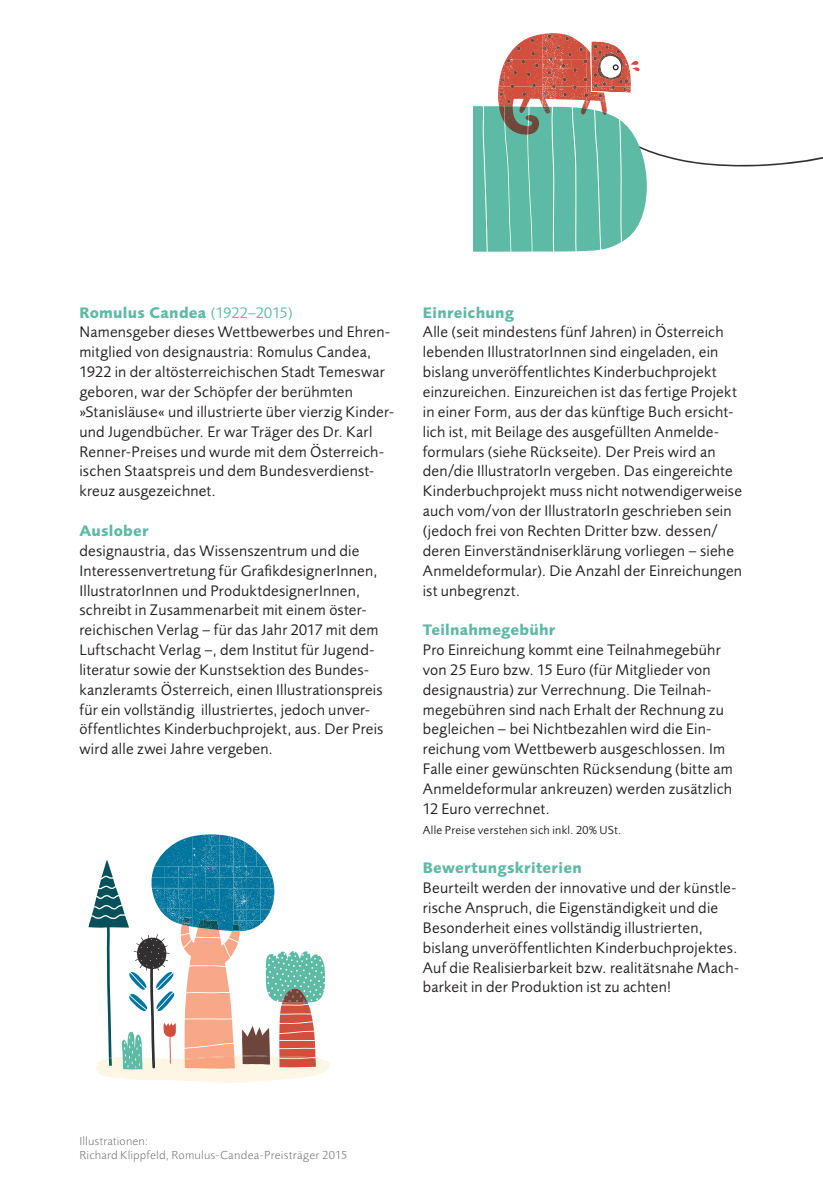
<style>
.page{position:relative;width:823px;height:1191px;background:#fff}
.page>*{position:absolute;margin:0;border:0;box-sizing:border-box;transform-origin:0 0}
.t1{font:15.8px/19.8px "Foundry Sans";letter-spacing:.015em;color:#231f20}
.t2{font:700 15.8px "Foundry Sans";letter-spacing:.015em;color:#5dbaa6}
.t3{font:300 12px "Foundry Sans";letter-spacing:.025em;color:#6c6d70}
.t4{font:12px "Foundry Sans";letter-spacing:.025em;color:#231f20}
.s1{font-weight:400}
</style>
<div class="page">
<svg style="left:473px;top:33px;width:349px;height:219px"></svg>
<svg style="left:88px;top:834px;width:242px;height:249px"></svg>
<p class="t2" style="left:79px;top:303px;width:215px">Romulus Candea <span class="s1">(1922–2015)</span></p>
<p class="t1" style="left:79px;top:322px;width:316px">Namensgeber dieses Wettbewerbes und Ehren&shy;mitglied von designaustria: Romulus Candea, 1922 in der altösterreichischen Stadt Temeswar geboren, war der Schöpfer der berühmten »Stanisläuse« und illustrierte über vierzig Kinder&shy;und Jugendbücher. Er war Träger des Dr. Karl Renner-Preises und wurde mit dem Österreich&shy;ischen Staatspreis und dem Bundesverdienst&shy;kreuz ausgezeichnet.</p>
<p class="t2" style="left:79px;top:521px;width:71px">Auslober</p>
<p class="t1" style="left:79px;top:541px;width:300px">designaustria, das Wissenszentrum und die Interessenvertretung für GrafikdesignerInnen, IllustratorInnen und ProduktdesignerInnen, schreibt in Zusammenarbeit mit einem öster&shy;reichischen Verlag – für das Jahr 2017 mit dem Luftschacht Verlag –, dem Institut für Jugend-</p>
<p class="t1" style="left:79px;top:660px;width:305px">literatur sowie der Kunstsektion des Bundes&shy;kanzleramts Österreich, einen Illustrationspreis für ein vollständig illustriertes, jedoch unver&shy;öffentlichtes Kinderbuchprojekt, aus. Der Preis wird alle zwei Jahre vergeben.</p>
<p class="t2" style="left:422px;top:303px;width:92px">Einreichung</p>
<p class="t1" style="left:422px;top:322px;width:320px">Alle (seit mindestens fünf Jahren) in Österreich lebenden IllustratorInnen sind eingeladen, ein bislang unveröffentlichtes Kinderbuchprojekt einzureichen. Einzureichen ist das fertige Projekt in einer Form, aus der das künftige Buch ersicht&shy;lich ist, mit Beilage des ausgefüllten Anmelde&shy;formulars (siehe Rückseite). Der Preis wird an den/die IllustratorIn vergeben. Das eingereichte Kinderbuchprojekt muss nicht notwendigerweise auch vom/von der IllustratorIn geschrieben sein (jedoch frei von Rechten Dritter bzw. dessen/ deren Einverständniserklärung vorliegen – siehe Anmeldeformular). Die Anzahl der Einreichungen ist unbegrenzt.</p>
<p class="t2" style="left:422px;top:620px;width:134px">Teilnahmegebühr</p>
<p class="t1" style="left:422px;top:640px;width:311px">Pro Einreichung kommt eine Teilnahmegebühr von 25 Euro bzw. 15 Euro (für Mitglieder von designaustria) zur Verrechnung. Die Teilnah&shy;megebühren sind nach Erhalt der Rechnung zu begleichen – bei Nichtbezahlen wird die Ein&shy;reichung vom Wettbewerb ausgeschlossen. Im Falle einer gewünschten Rücksendung (bitte am Anmeldeformular ankreuzen) werden zusätzlich 12 Euro verrechnet.</p>
<p class="t4" style="left:422px;top:823px;width:200px">Alle Preise verstehen sich inkl. 20% USt.</p>
<p class="t2" style="left:422px;top:858px;width:160px">Bewertungskriterien</p>
<p class="t1" style="left:422px;top:878px;width:317px">Beurteilt werden der innovative und der künstle&shy;rische Anspruch, die Eigenständigkeit und die Besonderheit eines vollständig illustrierten, bislang unveröffentlichten Kinderbuchprojektes.<br>Auf die Realisierbarkeit bzw. realitätsnahe Mach&shy;barkeit in der Produktion ist zu achten!</p>
<p class="t3" style="left:79px;top:1133px;width:70px">Illustrationen:</p>
<p class="t3" style="left:79px;top:1148px;width:269px">Richard Klippfeld, Romulus-Candea-Preisträger 2015</p>
</div>
